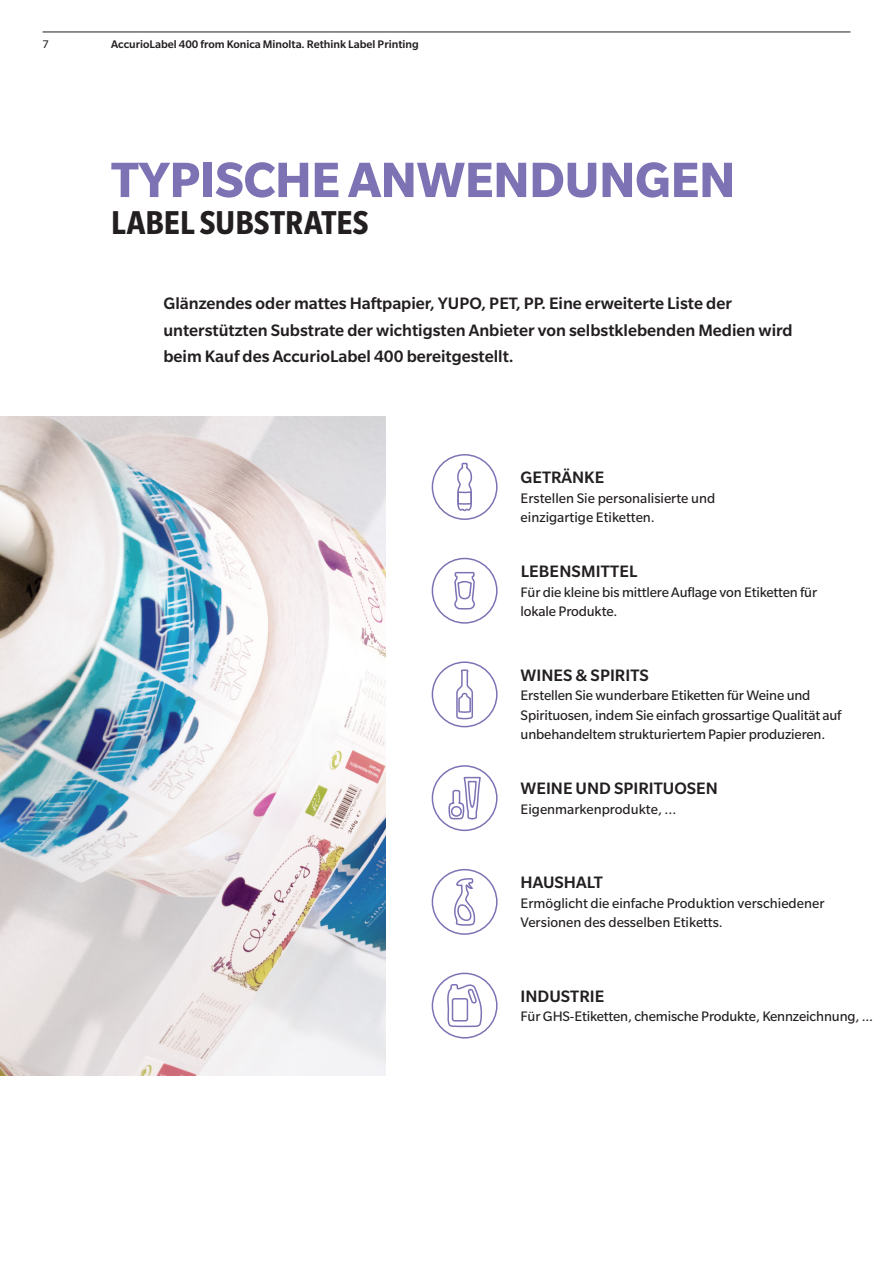
<style>
.page{position:relative;width:893px;height:1263px;background:#fff}
.page>*{position:absolute;margin:0;border:0;box-sizing:border-box;transform-origin:0 0}
.Brochure_Head_Bold_3{font:700 54px "Slate Pro";letter-spacing:-.01em;color:#7d72b4}
.Brochure_RETHINK_IT{font:700 condensed 36px "Slate Pro";color:#231f20}
.Brochure_Intro_Med_1{font:500 18px/26.7px "Slate Pro";color:#231f20}
.Brochure_Copy_Reg_10{font:15px/19.5px "Slate Pro";letter-spacing:-.01em;color:#231f20}
.t1{font:500 12px "Slate Pro";color:#231f20}
.t2{font:12px "Slate Pro";color:#231f20}
</style>
<div class="page">
<div style="left:432px;top:454px;width:66px;height:66px;border:2px solid #7d72b4;border-radius:50%"></div>
<div style="left:432px;top:661px;width:66px;height:66px;border:2px solid #7d72b4;border-radius:50%"></div>
<div style="left:432px;top:765px;width:66px;height:66px;border:2px solid #7d72b4;border-radius:50%"></div>
<svg style="left:447px;top:462px;width:34px;height:370px"></svg>
<div style="left:432px;top:558px;width:66px;height:66px;border:2px solid #7d72b4;border-radius:50%"></div>
<svg style="left:454px;top:878px;width:22px;height:48px"></svg>
<div style="left:432px;top:869px;width:66px;height:66px;border:2px solid #7d72b4;border-radius:50%"></div>
<svg style="left:447px;top:984px;width:36px;height:44px"></svg>
<div style="left:452px;top:998px;width:16px;height:23px;border:2px solid #7d72b4;border-radius:2px"></div>
<div style="left:432px;top:973px;width:66px;height:65px;border:2px solid #7d72b4;border-radius:50%"></div>
<img style="left:0;top:417px;width:386px;height:659px">
<hr style="left:43px;top:32px;width:807px;height:1px;background:#231f20">
<p class="t2" style="left:43px;top:38px;width:8px">7</p>
<p class="t1" style="left:111px;top:38px;width:309px">AccurioLabel 400 from Konica Minolta. Rethink Label Printing</p>
<p class="Brochure_Head_Bold_3" style="left:111px;top:150px;width:626px">TYPISCHE ANWENDUNGEN</p>
<p class="Brochure_RETHINK_IT" style="left:111px;top:204px;width:259px">LABEL SUBSTRATES</p>
<p class="Brochure_Intro_Med_1" style="left:163px;top:290px;width:631px">Glänzendes oder mattes Haftpapier, YUPO, PET, PP. Eine erweiterte Liste der unterstützten Substrate der wichtigsten Anbieter von selbstklebenden Medien wird beim Kauf des AccurioLabel 400 bereitgestellt.</p>
<p class="Brochure_Intro_Med_1" style="left:521px;top:464px;width:85px">GETRÄNKE</p>
<p class="Brochure_Copy_Reg_10" style="left:521px;top:488px;width:196px">Erstellen Sie personalisierte und einzigartige Etiketten.</p>
<p class="Brochure_Intro_Med_1" style="left:521px;top:558px;width:118px">LEBENSMITTEL</p>
<p class="Brochure_Copy_Reg_10" style="left:521px;top:582px;width:298px">Für die kleine bis mittlere Auflage von Etiketten für lokale Produkte.</p>
<p class="Brochure_Intro_Med_1" style="left:521px;top:661px;width:130px">WINES &amp; SPIRITS</p>
<p class="Brochure_Copy_Reg_10" style="left:521px;top:686px;width:322px">Erstellen Sie wunderbare Etiketten für Weine und<br>Spirituosen, indem Sie einfach grossartige Qualität auf unbehandeltem strukturiertem Papier produzieren.</p>
<p class="Brochure_Intro_Med_1" style="left:521px;top:775px;width:199px">WEINE UND SPIRITUOSEN</p>
<p class="Brochure_Copy_Reg_10" style="left:521px;top:799px;width:157px">Eigenmarkenprodukte, ...</p>
<p class="Brochure_Intro_Med_1" style="left:521px;top:869px;width:84px">HAUSHALT</p>
<p class="Brochure_Copy_Reg_10" style="left:521px;top:893px;width:305px">Ermöglicht die einfache Produktion verschiedener<br>Versionen des desselben Etiketts.</p>
<p class="Brochure_Intro_Med_1" style="left:521px;top:982px;width:85px">INDUSTRIE</p>
<p class="Brochure_Copy_Reg_10" style="left:521px;top:1007px;width:354px">Für GHS-Etiketten, chemische Produkte, Kennzeichnung, ...</p>
</div>
